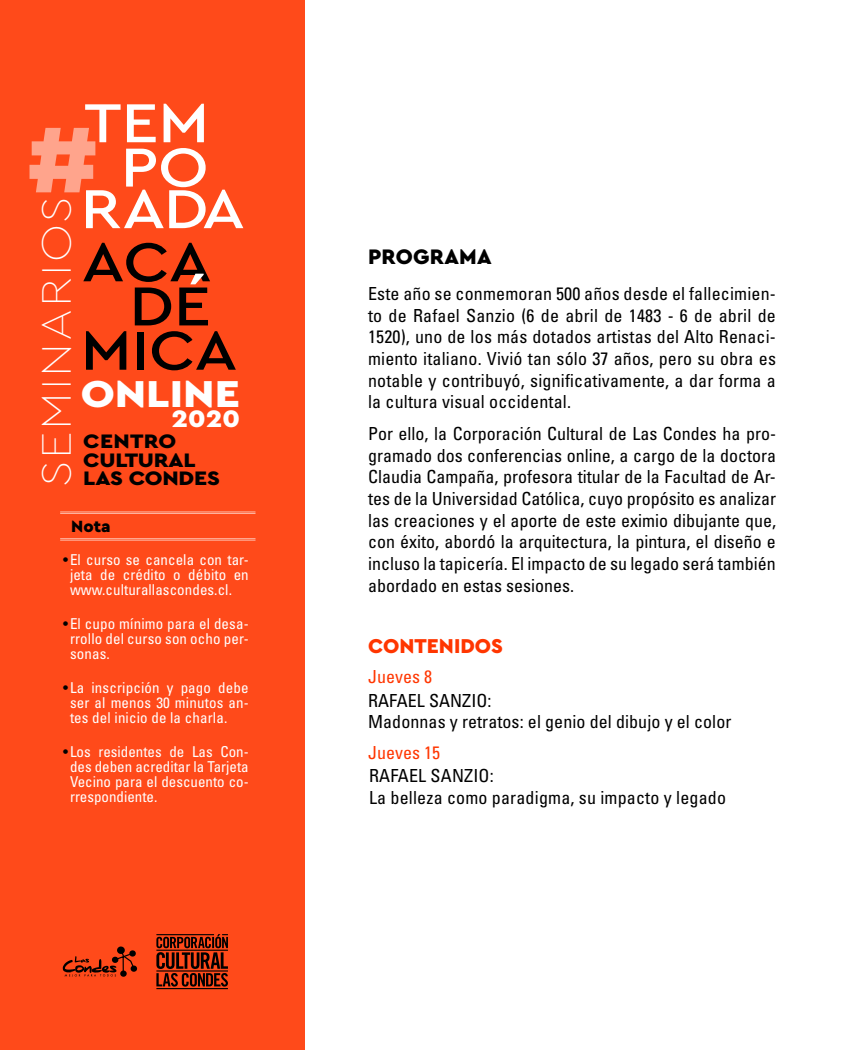
<style>
.page{position:relative;width:850px;height:1050px;background:#fff}
.page>*{position:absolute;margin:0;border:0;box-sizing:border-box;transform-origin:0 0}
.t1{font:900 97.7px "Cera Pro";color:#ffa48c;scale:1.12 1}
.t2{font:500 57.5px "Cera Pro";color:#fff;scale:1.12 1}
.t3{font:500 57.5px/44.3px "Cera Pro";letter-spacing:-.005em;color:#000;text-align:center;scale:1.12 1}
.t4{font:100 43.2px "Cera Pro";letter-spacing:.04em;color:#fff;scale:1.12 1}
.t5{font:900 39.2px "Cera Pro";color:#fff;scale:1.12 1}
.t6{font:900 25px "Cera Pro";color:#fff;scale:1.12 1}
.t7{font:900 22px "Cera Pro";letter-spacing:.01em;color:#000}
.t8{font:900 21px "Cera Pro";color:#ff3600}
.t9{font:900 20.4px/18.6px "Cera Pro";letter-spacing:-.01em;color:#000;scale:1.12 1}
.t10{font:condensed 18px/21.7px "Univers LT Std";letter-spacing:.005em;color:#000;text-align:justify}
.t11{font:condensed 18px "Univers LT Std";color:#ff3600}
.t12{font:900 17px "Cera Pro";color:#000}
.t13{font:condensed 15px/15px "Univers LT Std";letter-spacing:.005em;color:#fff;text-align:justify}
.s1{color:#000}
</style>
<div class="page">
<div style="left:0;top:0;width:305px;height:1050px;background:#ff4a1a"></div>
<svg style="left:156px;top:934px;width:72px;height:53px"></svg>
<hr style="left:156px;top:950px;width:72px;height:1px;background:#000">
<hr style="left:156px;top:970px;width:72px;height:2px;background:#000">
<hr style="left:156px;top:934px;width:58px;height:1px;background:#000">
<hr style="left:156px;top:988px;width:72px;height:1px;background:#000">
<hr style="left:60px;top:512px;width:196px;height:1px;background:#ffb9a6">
<hr style="left:60px;top:513px;width:196px;height:1px;background:#ffb9a6">
<hr style="left:60px;top:538px;width:196px;height:1px;background:#ffb9a6">
<hr style="left:60px;top:540px;width:196px;height:1px;background:#ffb9a6">
<svg style="left:190px;top:274px;width:14px;height:10px"></svg>
<svg style="left:63px;top:946px;width:75px;height:31px"></svg>
<h2 class="t2" style="left:84px;top:85px;width:113px">TEM</h2>
<h1 class="t1" style="left:27px;top:95px;width:65px">#</h1>
<h2 class="t2" style="left:121px;top:129px;width:80px">PO</h2>
<h2 class="t2" style="left:81px;top:171px;width:148px">RADA</h2>
<h3 class="t4" style="left:28px;top:487px;width:262px;rotate:-90deg">SEMINARIOS</h3>
<h2 class="t3" style="left:82px;top:237px;width:117px">ACA</h2>
<h2 class="t3" style="left:81px;top:282px;width:141px">DE<br>MICA</h2>
<h3 class="t5" style="left:81px;top:368px;width:144px">ONLINE</h3>
<h3 class="t6" style="left:171px;top:402px;width:63px">2020</h3>
<p class="t9" style="left:83px;top:431px;width:123px">CENTRO<br>CULTURAL<br>LAS CONDES</p>
<p class="t12" style="left:71px;top:515px;width:41px">Nota</p>
<p class="t13" style="left:70px;top:551px;width:180px;text-indent:-7px"><span class="s1">•</span> El curso se cancela con tar&shy;jeta de crédito o débito en www.culturallascondes.cl.</p>
<p class="t13" style="left:70px;top:615px;width:180px;text-indent:-7px"><span class="s1">•</span> El cupo mínimo para el desa&shy;rrollo del curso son ocho per&shy;sonas.</p>
<p class="t13" style="left:70px;top:679px;width:180px;text-indent:-7px"><span class="s1">•</span> La inscripción y pago debe ser al menos 30 minutos an&shy;tes del inicio de la charla.</p>
<p class="t13" style="left:70px;top:743px;width:180px;text-indent:-7px"><span class="s1">•</span> Los residentes de Las Con&shy;des deben acreditar la Tarjeta Vecino para el descuento co&shy;rrespondiente.</p>
<p class="t7" style="left:368px;top:242px;width:125px">PROGRAMA</p>
<p class="t10" style="left:368px;top:282px;width:409px">Este año se conmemoran 500 años desde el fallecimien&shy;to de Rafael Sanzio (6 de abril de 1483 - 6 de abril de 1520), uno de los más dotados artistas del Alto Renaci&shy;miento italiano. Vivió tan sólo 37 años, pero su obra es notable y contribuyó, significativamente, a dar forma a la cultura visual occidental.</p>
<p class="t10" style="left:368px;top:422px;width:409px">Por ello, la Corporación Cultural de Las Condes ha pro&shy;gramado dos conferencias online, a cargo de la doctora Claudia Campaña, profesora titular de la Facultad de Ar&shy;tes de la Universidad Católica, cuyo propósito es analizar las creaciones y el aporte de este eximio dibujante que, con éxito, abordó la arquitectura, la pintura, el diseño e incluso la tapicería. El impacto de su legado será también abordado en estas sesiones.</p>
<p class="t8" style="left:368px;top:632px;width:136px">CONTENIDOS</p>
<p class="t11" style="left:368px;top:666px;width:65px">Jueves 8</p>
<p class="t10" style="left:368px;top:689px;width:365px;line-height:21.3px">RAFAEL SANZIO:<br>Madonnas y retratos: el genio del dibujo y el color</p>
<p class="t11" style="left:368px;top:741px;width:73px">Jueves 15</p>
<p class="t10" style="left:369px;top:765px;width:359px;line-height:21.3px">RAFAEL SANZIO:<br>La belleza como paradigma, su impacto y legado</p>
</div>
